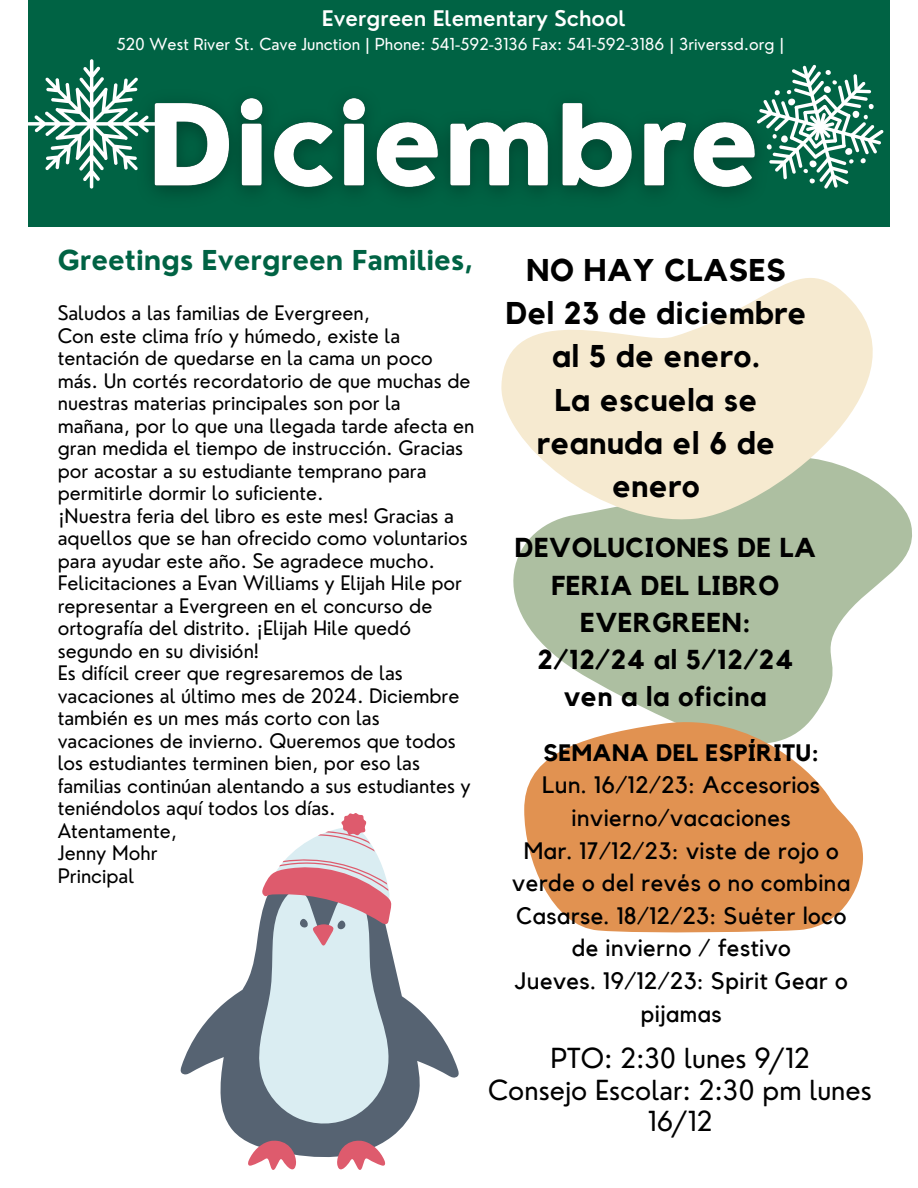
<style>
.page{position:relative;width:918px;height:1188px;background:#fff}
.page>*{position:absolute;margin:0;border:0;box-sizing:border-box;transform-origin:0 0}
.t1{font:700 31.35px/43.3px "Kollektif";letter-spacing:.02em;color:#000;text-align:center}
.t2{font:700 27.3px/37.2px "Kollektif";letter-spacing:.02em;color:#000;text-align:center}
.t3{font:27px/31.5px "Nourd";color:#000;text-align:center}
.t4{font:700 26.7px "Nourd";color:#006344}
.t5{font:23.7px/32.7px "Kollektif";letter-spacing:.02em;color:#000;text-align:center}
.t6{font:600 21px "Nourd";color:#fff}
.t7{font:19.5px/22.5px "Nourd";color:#000}
.t8{font:16.05px "Nourd";color:#fff}
.s1{font-weight:700}
</style>
<div class="page">
<div style="left:28px;top:0;width:862px;height:227px;background:#006344"></div>
<img style="left:156px;top:98px;width:432px;height:96px">
<div style="left:534px;top:634px;width:300px;height:14px;background:#adbfa1"></div>
<svg style="left:524px;top:648px;width:339px;height:285px;fill:#e19251"></svg>
<svg style="left:426px;top:119px;width:486px;height:515px"></svg>
<svg style="left:28px;top:59px;width:128px;height:130px"></svg>
<svg style="left:757px;top:65px;width:127px;height:123px"></svg>
<svg style="left:180px;top:953px;width:279px;height:189px"></svg>
<svg style="left:248px;top:813px;width:144px;height:357px;fill:#daedf2"></svg>
<p class="t6" style="left:322px;top:5px;width:305px">Evergreen Elementary School</p>
<h6 class="t8" style="left:116px;top:34px;width:670px">520 West River St. Cave Junction | Phone: 541-592-3136 Fax: 541-592-3186 | 3riverssd.org |</h6>
<p class="t4" style="left:58px;top:243px;width:417px">Greetings Evergreen Families,</p>
<h3 class="t7" style="left:58px;top:302px;width:314px">Saludos a las familias de Evergreen,</h3>
<p class="t7" style="left:58px;top:324px;width:418px">Con este clima frío y húmedo, existe la tentación de quedarse en la cama un poco más. Un cortés recordatorio de que muchas de nuestras materias principales son por la mañana, por lo que una llegada tarde afecta en gran medida el tiempo de instrucción. Gracias por acostar a su estudiante temprano para permitirle dormir lo suficiente.</p>
<p class="t7" style="left:58px;top:504px;width:412px">¡Nuestra feria del libro es este mes! Gracias a aquellos que se han ofrecido como voluntarios para ayudar este año. Se agradece mucho.<br>Felicitaciones a Evan Williams y Elijah Hile por representar a Evergreen en el concurso de ortografía del distrito. ¡Elijah Hile quedó segundo en su división!</p>
<p class="t7" style="left:58px;top:662px;width:415px">Es difícil creer que regresaremos de las vacaciones al último mes de 2024. Diciembre también es un mes más corto con las vacaciones de invierno. Queremos que todos los estudiantes terminen bien, por eso las familias continúan alentando a sus estudiantes y teniéndolos aquí todos los días.</p>
<p class="t7" style="left:58px;top:819px;width:121px">Atentamente,</p>
<p class="t7" style="left:58px;top:842px;width:101px">Jenny Mohr</p>
<p class="t7" style="left:58px;top:864px;width:78px">Principal</p>
<p class="t1" style="left:506px;top:249px;width:302px">NO HAY CLASES<br>Del 23 de diciembre al 5 de enero.<br>La escuela se reanuda el 6 de enero</p>
<h2 class="t2" style="left:515px;top:530px;width:303px">DEVOLUCIONES DE LA<br>FERIA DEL LIBRO<br>EVERGREEN:<br>2/12/24 al 5/12/24 ven a la oficina</h2>
<p class="t5" style="left:512px;top:737px;width:340px"><span class="s1">SEMANA DEL ESPÍRITU:<br></span>Lun. 16/12/23: Accesorios invierno/vacaciones<br>Mar. 17/12/23: viste de rojo o verde o del revés o no combina<br>Casarse. 18/12/23: Suéter loco de invierno / festivo<br>Jueves. 19/12/23: Spirit Gear o pijamas</p>
<p class="t3" style="left:488px;top:1042px;width:385px">PTO: 2:30 lunes 9/12<br>Consejo Escolar: 2:30 pm lunes<br>16/12</p>
</div>
